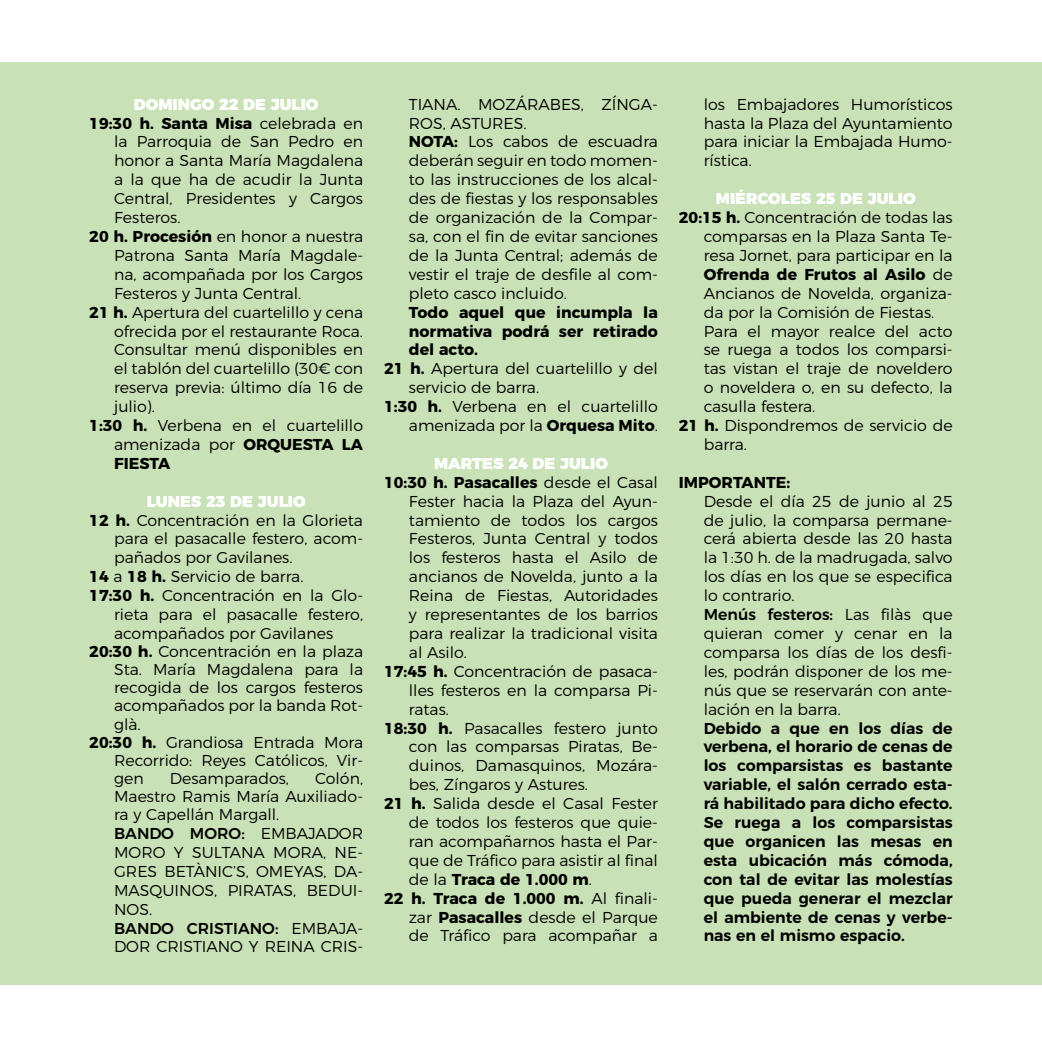
<style>
.page{position:relative;width:1042px;height:1042px;background:#fff}
.page>*{position:absolute;margin:0;border:0;box-sizing:border-box;transform-origin:0 0}
.t1{font:300 15.75px/18.9px "Montserrat";color:#000}
.t2{font:600 15.75px/18.9px "Montserrat";color:#000;text-align:justify}
.t3{font:700 15.75px "Montserrat";color:#000}
.t4{font:900 15.75px "Montserrat";color:#fff}
.s1{font-weight:300}
.s2{font-weight:700}
.s3{font-weight:500}
</style>
<div class="page">
<div style="left:0;top:62px;width:1042px;height:923px;background:#c9e1b6"></div>
<p class="t4" style="left:134px;top:91px;width:186px">DOMINGO 22 DE JULIO</p>
<p class="t3" style="left:89px;top:110px;width:275px">19:30 h. Santa Misa <span class="s1">celebrada en</span></p>
<p class="t1" style="left:114px;top:131px;width:250px">la Parroquia de San Pedro en</p>
<p class="t1" style="left:114px;top:150px;width:250px">honor a Santa María Magdalena</p>
<p class="t1" style="left:114px;top:169px;width:250px">a la que ha de acudir la Junta</p>
<p class="t1" style="left:114px;top:188px;width:250px">Central, Presidentes y Cargos</p>
<p class="t1" style="left:114px;top:207px;width:68px">Festeros.</p>
<p class="t1" style="left:89px;top:226px;width:275px"><span class="s2">20 h. Procesión</span> en honor a nuestra</p>
<p class="t1" style="left:114px;top:244px;width:250px">Patrona Santa María Magdale-</p>
<p class="t1" style="left:114px;top:263px;width:250px">na, acompañada por los Cargos</p>
<p class="t1" style="left:114px;top:282px;width:189px">Festeros y Junta Central.</p>
<p class="t1" style="left:89px;top:301px;width:275px"><span class="s2">21 h.</span> Apertura del cuartelillo y cena</p>
<p class="t1" style="left:114px;top:320px;width:250px">ofrecida por el restaurante Roca.</p>
<p class="t1" style="left:114px;top:339px;width:250px">Consultar menú disponibles en</p>
<p class="t1" style="left:114px;top:358px;width:250px">el tablón del cuartelillo (30€ con</p>
<p class="t1" style="left:114px;top:377px;width:250px">reserva previa: último día 16 de</p>
<p class="t1" style="left:114px;top:396px;width:42px">julio).</p>
<p class="t1" style="left:89px;top:415px;width:275px"><span class="s2">1:30 h.</span> Verbena en el cuartelillo</p>
<p class="t1" style="left:114px;top:433px;width:250px">amenizada por <span class="s2">ORQUESTA LA</span></p>
<p class="t3" style="left:114px;top:450px;width:58px">FIESTA</p>
<p class="t4" style="left:147px;top:488px;width:160px">LUNES 23 DE JULIO</p>
<p class="t1" style="left:89px;top:509px;width:275px"><span class="s2">12 h.</span> Concentración en la Glorieta</p>
<p class="t1" style="left:114px;top:528px;width:250px">para el pasacalle festero, acom-</p>
<p class="t1" style="left:114px;top:547px;width:180px">pañados por Gavilanes.</p>
<p class="t1" style="left:89px;top:566px;width:216px"><span class="s2">14</span> a <span class="s2">18 h.</span> Servicio de barra.</p>
<p class="t1" style="left:89px;top:585px;width:275px"><span class="s2">17:30 h.</span> Concentración en la Glo-</p>
<p class="t1" style="left:114px;top:604px;width:250px">rieta para el pasacalle festero,</p>
<p class="t1" style="left:114px;top:622px;width:220px">acompañados por Gavilanes</p>
<p class="t1" style="left:89px;top:641px;width:275px"><span class="s2">20:30 h.</span> Concentración en la plaza</p>
<p class="t1" style="left:114px;top:659px;width:250px">Sta. María Magdalena para la</p>
<p class="t1" style="left:114px;top:677px;width:250px">recogida de los cargos festeros</p>
<p class="t1" style="left:114px;top:695px;width:250px">acompañados por la banda Rot-</p>
<p class="t1" style="left:114px;top:713px;width:28px">glà.</p>
<p class="t1" style="left:89px;top:731px;width:275px"><span class="s2">20:30 h.</span> Grandiosa Entrada Mora</p>
<p class="t1" style="left:114px;top:749px;width:250px">Recorrido: Reyes Católicos, Vir-</p>
<p class="t1" style="left:114px;top:767px;width:31px">gen</p>
<p class="t1" style="left:170px;top:767px;width:121px">Desamparados,</p>
<p class="t1" style="left:114px;top:767px;width:250px;text-indent:201px">Colón,<br>Maestro Ramis María Auxiliado&shy;ra y Capellán Margall.<br><span class="s3">BANDO MORO:</span> EMBAJADOR<br>MORO Y SULTANA MORA, NE-<br>GRES BETÀNIC’S, OMEYAS, DA-<br>MASQUINOS, PIRATAS, BEDUI-<br>NOS.<br><span class="s3">BANDO CRISTIANO:</span> EMBAJA-<br>DOR CRISTIANO Y REINA CRIS-</p>
<p class="t1" style="left:409px;top:93px;width:250px">TIANA. MOZÁRABES, ZÍNGA-<br>ROS, ASTURES.<br><span class="s2">NOTA:</span> Los cabos de escuadra deberán seguir en todo momen&shy;to las instrucciones de los alcal&shy;des de fiestas y los responsables de organización de la Compar&shy;sa, con el fin de evitar sanciones de la Junta Central; además de vestir el traje de desfile al com&shy;pleto casco incluido.</p>
<p class="t3" style="left:409px;top:299px;width:250px">Todo aquel que incumpla la</p>
<p class="t3" style="left:409px;top:318px;width:250px">normativa podrá ser retirado</p>
<p class="t3" style="left:409px;top:337px;width:71px">del acto.</p>
<p class="t1" style="left:384px;top:358px;width:275px"><span class="s2">21 h.</span> Apertura del cuartelillo y del</p>
<p class="t1" style="left:409px;top:377px;width:132px">servicio de barra.</p>
<p class="t1" style="left:384px;top:396px;width:275px"><span class="s2">1:30 h.</span> Verbena en el cuartelillo</p>
<p class="t1" style="left:409px;top:415px;width:250px">amenizada por la <span class="s2">Orquesa Mito</span>.</p>
<p class="t4" style="left:434px;top:450px;width:175px">MARTES 24 DE JULIO</p>
<p class="t3" style="left:384px;top:469px;width:275px">10:30 h. Pasacalles <span class="s1">desde el Casal</span></p>
<p class="t1" style="left:409px;top:490px;width:250px">Fester hacia la Plaza del Ayun-</p>
<p class="t1" style="left:409px;top:509px;width:250px">tamiento de todos los cargos</p>
<p class="t1" style="left:409px;top:528px;width:250px">Festeros, Junta Central y todos</p>
<p class="t1" style="left:409px;top:547px;width:250px">los festeros hasta el Asilo de</p>
<p class="t1" style="left:409px;top:566px;width:250px">ancianos de Novelda, junto a la</p>
<p class="t1" style="left:409px;top:585px;width:250px">Reina de Fiestas, Autoridades</p>
<p class="t1" style="left:409px;top:604px;width:250px">y representantes de los barrios</p>
<p class="t1" style="left:409px;top:622px;width:250px">para realizar la tradicional visita</p>
<p class="t1" style="left:409px;top:641px;width:60px">al Asilo.</p>
<p class="t1" style="left:384px;top:660px;width:275px"><span class="s2">17:45 h.</span> Concentración de pasaca-</p>
<p class="t1" style="left:409px;top:679px;width:250px">lles festeros en la comparsa Pi-</p>
<p class="t1" style="left:409px;top:698px;width:42px">ratas.</p>
<p class="t1" style="left:384px;top:717px;width:275px"><span class="s2">18:30 h.</span> Pasacalles festero junto</p>
<p class="t1" style="left:409px;top:736px;width:250px">con las comparsas Piratas, Be-</p>
<p class="t1" style="left:409px;top:755px;width:250px">duinos, Damasquinos, Mozára-</p>
<p class="t1" style="left:409px;top:774px;width:181px">bes, Zíngaros y Astures.</p>
<p class="t1" style="left:384px;top:793px;width:275px"><span class="s2">21 h.</span> Salida desde el Casal Fester</p>
<p class="t1" style="left:409px;top:811px;width:250px">de todos los festeros que quie-</p>
<p class="t1" style="left:409px;top:830px;width:250px">ran acompañarnos hasta el Par-</p>
<p class="t1" style="left:409px;top:849px;width:250px">que de Tráfico para asistir al final</p>
<p class="t3" style="left:409px;top:866px;width:185px"><span class="s1">de la</span> Traca de 1.000 m<span class="s1">.</span></p>
<p class="t3" style="left:384px;top:885px;width:275px">22 h. Traca de 1.000 m. <span class="s1">Al finali-</span></p>
<p class="t1" style="left:409px;top:906px;width:250px">zar <span class="s2">Pasacalles</span> desde el Parque</p>
<p class="t1" style="left:409px;top:925px;width:250px">de Tráfico para acompañar a</p>
<p class="t1" style="left:704px;top:93px;width:250px;text-align:justify">los Embajadores Humorísticos hasta la Plaza del Ayuntamiento para iniciar la Embajada Humo&shy;rística.</p>
<p class="t4" style="left:716px;top:185px;width:201px">MIÉRCOLES 25 DE JULIO</p>
<p class="t1" style="left:679px;top:207px;width:275px"><span class="s2">20:15 h.</span> Concentración de todas las</p>
<p class="t1" style="left:704px;top:226px;width:250px">comparsas en la Plaza Santa Te-</p>
<p class="t1" style="left:704px;top:244px;width:250px">resa Jornet, para participar en la</p>
<p class="t3" style="left:704px;top:261px;width:250px">Ofrenda de Frutos al Asilo <span class="s1">de</span></p>
<p class="t1" style="left:704px;top:282px;width:250px">Ancianos de Novelda, organiza-</p>
<p class="t1" style="left:704px;top:301px;width:232px">da por la Comisión de Fiestas.</p>
<p class="t1" style="left:704px;top:320px;width:250px">Para el mayor realce del acto</p>
<p class="t1" style="left:704px;top:339px;width:250px">se ruega a todos los comparsi-</p>
<p class="t1" style="left:704px;top:358px;width:250px">tas vistan el traje de noveldero</p>
<p class="t1" style="left:704px;top:377px;width:250px">o noveldera o, en su defecto, la</p>
<p class="t1" style="left:704px;top:396px;width:113px">casulla festera.</p>
<p class="t1" style="left:679px;top:415px;width:275px"><span class="s2">21 h.</span> Dispondremos de servicio de</p>
<p class="t1" style="left:704px;top:433px;width:45px">barra.</p>
<p class="t3" style="left:679px;top:469px;width:113px">IMPORTANTE:</p>
<p class="t1" style="left:704px;top:490px;width:250px">Desde el día 25 de junio al 25 de julio, la comparsa permane&shy;cerá abierta desde las 20 hasta la 1:30 h. de la madrugada, salvo los días en los que se especifica lo contrario.<br><span class="s3">Menús festeros:</span> Las filàs que quieran comer y cenar en la comparsa los días de los desfi&shy;les, podrán disponer de los me&shy;nús que se reservarán con ante&shy;lación en la barra.</p>
<p class="t2" style="left:704px;top:717px;width:250px">Debido a que en los días de verbena, el horario de cenas de los comparsistas es bastante variable, el salón cerrado esta&shy;rá habilitado para dicho efecto.<br>Se ruega a los comparsistas que organicen las mesas en esta ubicación más cómoda, con tal de evitar las molestías que pueda generar el mezclar el ambiente de cenas y verbe&shy;nas en el mismo espacio.</p>
</div>
